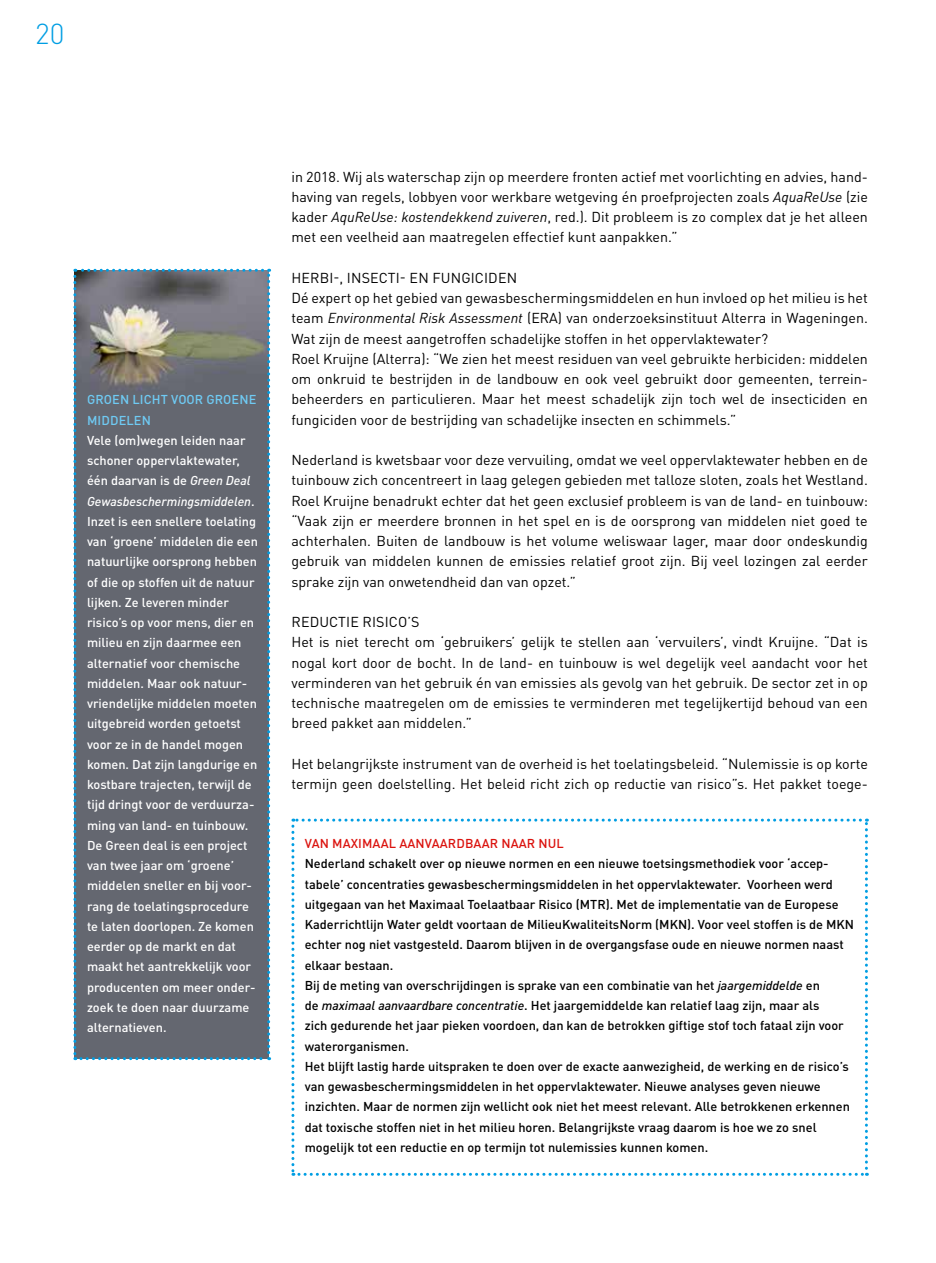
<style>
.page{position:relative;width:936px;height:1263px;background:#fff}
.page>*{position:absolute;margin:0;border:0;box-sizing:border-box;transform-origin:0 0}
.t1{font:300 28.5px "DIN Pro";color:#009ee3}
.t2{font:14.25px/20.2px "DIN Pro";color:#000}
.t3{font:500 12.75px/20.2px "DIN Pro";color:#000}
.t4{font:500 12.75px/20.2px "DIN Pro";color:#fff}
.t5{font:500 12.75px "DIN Pro";letter-spacing:.01em;color:#db130e}
.t6{font:500 12.75px/20.2px "DIN Pro";letter-spacing:.01em;color:#6fcaf3}
.s1{font-style:italic}
</style>
<div class="page">
<svg style="left:291px;top:819px;width:576px;height:357px"></svg>
<svg style="left:73px;top:269px;width:197px;height:791px;background:#686c74"></svg>
<h1 class="t1" style="left:35px;top:12px;width:31px">20</h1>
<p class="t6" style="left:87px;top:388px;width:171px">GROEN LICHT VOOR GROENE<br>MIDDELEN</p>
<p class="t4" style="left:87px;top:429px;width:172px">Vele (om)wegen leiden naar schoner oppervlaktewater, één daarvan is de <span class="s1">Green Deal<br>Gewasbeschermingsmiddelen</span>.<br>Inzet is een snellere toelating van ‘groene’ middelen die een natuurlijke oorsprong hebben of die op stoffen uit de natuur lijken. Ze leveren minder risico’s op voor mens, dier en milieu en zijn daarmee een alternatief voor chemische middelen. Maar ook natuur&shy;vriendelijke middelen moeten uitgebreid worden getoetst voor ze in de handel mogen komen. Dat zijn langdurige en kostbare trajecten, terwijl de tijd dringt voor de verduurza&shy;ming van land- en tuinbouw.<br>De Green deal is een project van twee jaar om ‘groene’ middelen sneller en bij voor&shy;rang de toelatingsprocedure te laten doorlopen. Ze komen eerder op de markt en dat maakt het aantrekkelijk voor producenten om meer onder&shy;zoek te doen naar duurzame alternatieven.</p>
<p class="t2" style="left:291px;top:165px;width:578px;text-align:justify">in 2018. Wij als waterschap zijn op meerdere fronten actief met voorlichting en advies, hand&shy;having van regels, lobbyen voor werkbare wetgeving én proefprojecten zoals <span class="s1">AquaReUse</span> (zie kader <span class="s1">AquReUse: kostendekkend zuiveren</span>, red.). Dit probleem is zo complex dat je het alleen met een veelheid aan maatregelen effectief kunt aanpakken.”</p>
<p class="t2" style="left:291px;top:266px;width:578px">HERBI-, INSECTI- EN FUNGICIDEN<br>Dé expert op het gebied van gewasbeschermingsmiddelen en hun invloed op het milieu is het team <span class="s1">Environmental Risk Assessment</span> (ERA) van onderzoeksinstituut Alterra in Wageningen.<br>Wat zijn de meest aangetroffen schadelijke stoffen in het oppervlaktewater?<br>Roel Kruijne (Alterra): “We zien het meest residuen van veel gebruikte herbiciden: middelen om onkruid te bestrijden in de landbouw en ook veel gebruikt door gemeenten, terrein&shy;beheerders en particulieren. Maar het meest schadelijk zijn toch wel de insecticiden en fungiciden voor de bestrijding van schadelijke insecten en schimmels.”</p>
<p class="t2" style="left:291px;top:448px;width:578px;text-align:justify">Nederland is kwetsbaar voor deze vervuiling, omdat we veel oppervlaktewater hebben en de tuinbouw zich concentreert in laag gelegen gebieden met talloze sloten, zoals het Westland.<br>Roel Kruijne benadrukt echter dat het geen exclusief probleem is van de land- en tuinbouw: “Vaak zijn er meerdere bronnen in het spel en is de oorsprong van middelen niet goed te achterhalen. Buiten de landbouw is het volume weliswaar lager, maar door ondeskundig gebruik van middelen kunnen de emissies relatief groot zijn. Bij veel lozingen zal eerder sprake zijn van onwetendheid dan van opzet.”</p>
<p class="t2" style="left:291px;top:610px;width:578px">REDUCTIE RISICO’S<br>Het is niet terecht om ‘gebruikers’ gelijk te stellen aan ‘vervuilers’, vindt Kruijne. “Dat is nogal kort door de bocht. In de land- en tuinbouw is wel degelijk veel aandacht voor het verminderen van het gebruik én van emissies als gevolg van het gebruik. De sector zet in op technische maatregelen om de emissies te verminderen met tegelijkertijd behoud van een breed pakket aan middelen.”</p>
<p class="t2" style="left:291px;top:752px;width:578px">Het belangrijkste instrument van de overheid is het toelatingsbeleid. “Nulemissie is op korte termijn geen doelstelling. Het beleid richt zich op reductie van risico”s. Het pakket toege-</p>
<p class="t5" style="left:305px;top:833px;width:260px">VAN MAXIMAAL AANVAARDBAAR NAAR NUL</p>
<p class="t3" style="left:305px;top:852px;width:551px">Nederland schakelt over op nieuwe normen en een nieuwe toetsingsmethodiek voor ‘accep&shy;tabele’ concentraties gewasbeschermingsmiddelen in het oppervlaktewater. Voorheen werd uitgegaan van het Maximaal Toelaatbaar Risico (MTR). Met de implementatie van de Europese Kaderrichtlijn Water geldt voortaan de MilieuKwaliteitsNorm (MKN). Voor veel stoffen is de MKN echter nog niet vastgesteld. Daarom blijven in de overgangsfase oude en nieuwe normen naast elkaar bestaan.<br>Bij de meting van overschrijdingen is sprake van een combinatie van het <span class="s1">jaargemiddelde</span> en<br>de <span class="s1">maximaal aanvaardbare concentratie</span>. Het jaargemiddelde kan relatief laag zijn, maar als<br>zich gedurende het jaar pieken voordoen, dan kan de betrokken giftige stof toch fataal zijn voor waterorganismen.<br>Het blijft lastig harde uitspraken te doen over de exacte aanwezigheid, de werking en de risico’s van gewasbeschermingsmiddelen in het oppervlaktewater. Nieuwe analyses geven nieuwe inzichten. Maar de normen zijn wellicht ook niet het meest relevant. Alle betrokkenen erkennen dat toxische stoffen niet in het milieu horen. Belangrijkste vraag daarom is hoe we zo snel mogelijk tot een reductie en op termijn tot nulemissies kunnen komen.</p>
</div>
